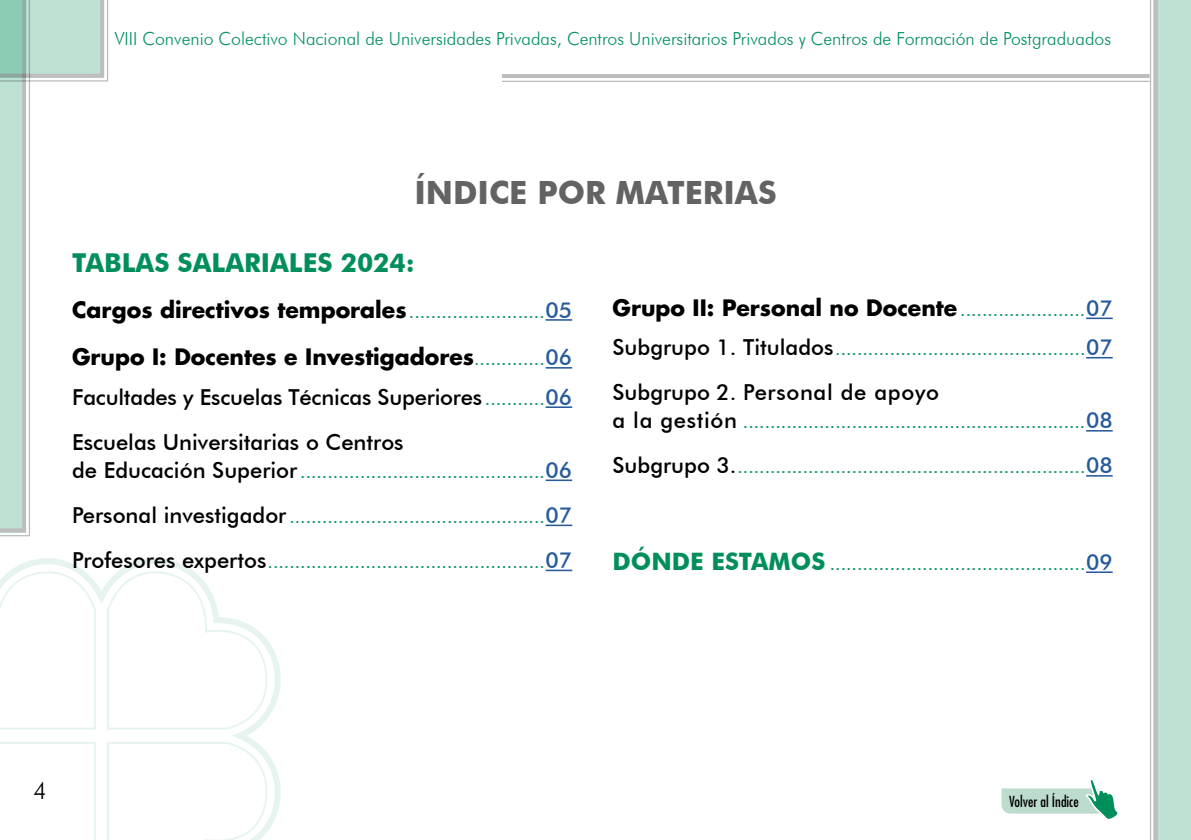
<style>
.page{position:relative;width:1191px;height:840px;background:#fff}
.page>*{position:absolute;margin:0;border:0;box-sizing:border-box;transform-origin:0 0}
.t1{font:700 32px "Futura BT";color:#646363}
.t2{font:700 26px "Futura BT";color:#008f5b}
.t3{font:300 24px "Futura BT";color:#000}
.t4{font:700 22px/47.8px "Futura Std";color:#000}
.t5{font:500 22px/45px "Futura BT";color:#000}
.t6{font:500 22px "Futura BT";letter-spacing:.03em;color:#000}
.t7{font:500 18px "Futura BT";color:#008f5b}
.t8{font:300 18px "Futura BT";color:#008f5b}
.t9{font:condensed 14.8px "Futura Std";color:#000}
.s1{font-family:"Futura BT";font-weight:500;font-size:18px;color:#008f5b}
.s2{font-family:"Futura BT";font-weight:500;color:#275b9b}
.s3{font-size:18px;color:#008f5b}
.s4{color:#275b9b}
.s5{font-size:22px;color:#000}
.s6{font-size:22px;color:#275b9b}
.s7{font-weight:700;font-size:24px}
</style>
<div class="page">
<svg style="left:0;top:0;width:109px;height:536px"></svg>
<svg style="left:1149px;top:0;width:42px;height:839px;background:#c2e0d4"></svg>
<hr style="left:502px;top:81px;width:647px;height:1px;background:#000">
<hr style="left:502px;top:74px;width:647px;height:4px;background:#bdbdbd">
<svg style="left:0;top:558px;width:281px;height:281px"></svg>
<svg style="left:1001px;top:780px;width:117px;height:39px"></svg>
<svg style="left:545px;top:319px;width:27px;height:1px"></svg>
<svg style="left:545px;top:367px;width:27px;height:1px"></svg>
<hr style="left:545px;top:406px;width:27px;height:2px;background:#275b9b">
<hr style="left:545px;top:479px;width:27px;height:2px;background:#275b9b">
<hr style="left:545px;top:524px;width:27px;height:2px;background:#275b9b">
<hr style="left:545px;top:569px;width:27px;height:2px;background:#275b9b">
<hr style="left:1086px;top:317px;width:26px;height:2px;background:#275b9b">
<svg style="left:1086px;top:357px;width:26px;height:1px"></svg>
<svg style="left:1086px;top:430px;width:26px;height:1px"></svg>
<svg style="left:1086px;top:475px;width:26px;height:1px"></svg>
<svg style="left:1086px;top:571px;width:26px;height:1px"></svg>
<p class="t8" style="left:115px;top:28px;width:997px">VIII Convenio Colectivo Nacional de Universidades Privadas, Centros Universitarios Privados y Centros de Formación de Postgraduados</p>
<h1 class="t1" style="left:414px;top:173px;width:364px">ÍNDICE POR MATERIAS</h1>
<h2 class="t2" style="left:72px;top:247px;width:344px">TABLAS SALARIALES 2024:</h2>
<p class="t4" style="left:72px;top:285px;width:501px">Cargos directivos temporales<span class="s1">.........................</span><span class="s2">05<br></span>Grupo I: Docentes e Investigadores<span class="s1">.............</span><span class="s2">06</span></p>
<p class="t5" style="left:72px;top:374px;width:501px">Facultades y Escuelas Técnicas Superiores <span class="s3">...........</span><span class="s4">06<br></span>Escuelas Universitarias o Centros</p>
<p class="t7" style="left:72px;top:460px;width:501px"><span class="s5">de Educación Superior</span> .............................................<span class="s6">06</span></p>
<p class="t7" style="left:72px;top:505px;width:501px"><span class="s5">Personal investigador</span> ...............................................<span class="s6">07</span></p>
<p class="t7" style="left:72px;top:550px;width:501px"><span class="s5">Profesores expertos</span>...................................................<span class="s6">07</span></p>
<p class="t4" style="left:612px;top:283px;width:501px">Grupo II: Personal no Docente <span class="s1">.......................</span><span class="s2">07</span></p>
<p class="t7" style="left:612px;top:338px;width:501px"><span class="s5">Subgrupo 1. Titulados</span>..............................................<span class="s6">07</span></p>
<p class="t6" style="left:612px;top:379px;width:328px">Subgrupo 2. Personal de apoyo</p>
<p class="t7" style="left:612px;top:411px;width:501px"><span class="s5">a la gestión</span> ...............................................................<span class="s6">08</span></p>
<p class="t7" style="left:612px;top:456px;width:501px"><span class="s5">Subgrupo 3.</span>................................................................<span class="s6">08</span></p>
<p class="t7" style="left:612px;top:552px;width:501px"><span class="s7">DÓNDE ESTAMOS</span> ...............................................<span class="s6">09</span></p>
<h3 class="t3" style="left:33px;top:775px;width:15px">4</h3>
<p class="t9" style="left:1009px;top:792px;width:71px">Volver al Índice</p>
</div>
